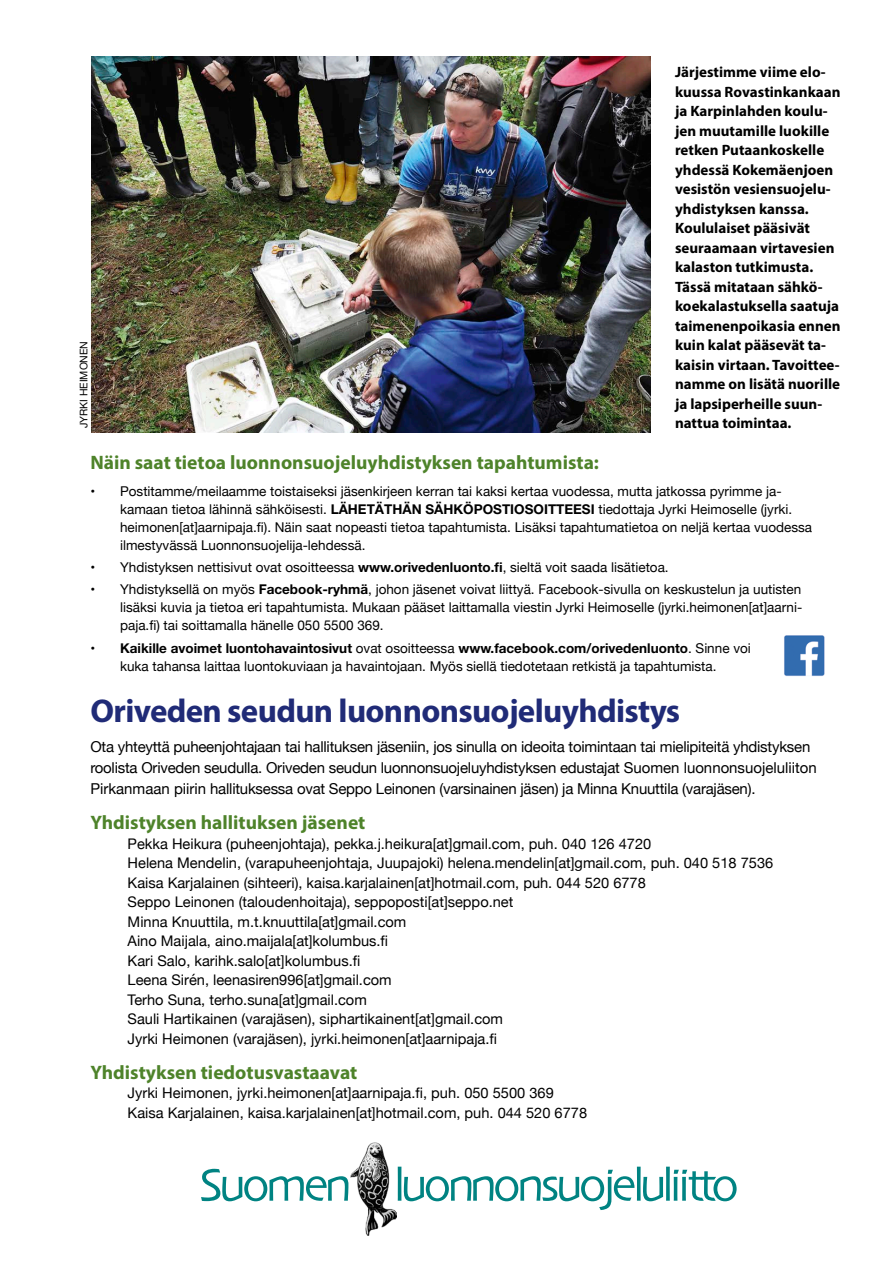
<style>
.page{position:relative;width:893px;height:1263px;background:#fff}
.page>*{position:absolute;margin:0;border:0;box-sizing:border-box;transform-origin:0 0}
.t1{font:700 33px "Myriad Pro";letter-spacing:-.02em;color:#202b77}
.t2{font:700 19.5px "Myriad Pro";color:#4e832a}
.t3{font:700 15px/19.5px "Myriad Pro";color:#000}
.t4{font:15px/21px "Helvetica Neue";letter-spacing:-.015em;color:#000}
.t5{font:14.7px/19.5px "Helvetica Neue";color:#000}
.t6{font:13.5px/18px "Helvetica Neue";color:#000}
.t7{font:10.5px "Helvetica Neue";color:#000}
.s1{font-weight:700}
</style>
<div class="page">
<svg style="left:201px;top:1169px;width:148px;height:32px"></svg>
<svg style="left:398px;top:1167px;width:339px;height:43px"></svg>
<img style="left:351px;top:1142px;width:46px;height:93px">
<img style="left:784px;top:635px;width:41px;height:41px">
<img style="left:91px;top:57px;width:560px;height:376px">
<p class="t7" style="left:76px;top:428px;width:89px;rotate:-90deg">JYRKI HEIMONEN</p>
<p class="t3" style="left:675px;top:62px;width:167px">Järjestimme viime elo&shy;kuussa Rovastin kankaan ja Karpin lahden koulu&shy;jen muutamille luokille retken Putaankoskelle yhdessä Kokemäenjoen vesistön vesiensuojelu&shy;yhdistyksen kanssa.<br>Koululaiset pääsivät seuraamaan virtavesien kalaston tutkimusta.<br>Tässä mitataan sähkö&shy;koekalastuksella saatuja taimenenpoikasia ennen kuin kalat pääsevät ta&shy;kaisin virtaan. Tavoittee&shy;namme on lisätä nuorille ja lapsiperheille suun&shy;nattua toimintaa.</p>
<h2 class="t2" style="left:90px;top:450px;width:510px">Näin saat tietoa luonnonsuojeluyhdistyksen tapahtumista:</h2>
<p class="t6" style="left:120px;top:483px;width:693px;text-indent:-30px">• Postitamme/meilaamme toistaiseksi jäsenkirjeen kerran tai kaksi kertaa vuodessa, mutta jatkossa pyrimme ja&shy;kamaan tietoa lähinnä sähköisesti. <span class="s1">LÄHETÄTHÄN SÄHKÖPOSTIOSOITTEESI</span> tiedottaja Jyrki Heimoselle (jyrki. heimonen[at]aarnipaja.fi). Näin saat nopeasti tietoa tapahtumista. Lisäksi tapahtumatietoa on neljä kertaa vuodessa ilmestyvässä Luonnonsuojelija-lehdessä.</p>
<p class="t6" style="left:90px;top:559px;width:580px">• Yhdistyksen nettisivut ovat osoitteessa <span class="s1">www.orivedenluonto.fi</span>, sieltä voit saada lisätietoa.</p>
<p class="t6" style="left:120px;top:581px;width:684px;text-align:justify;text-indent:-30px">• Yhdistyksellä on myös <span class="s1">Facebook-ryhmä</span>, johon jäsenet voivat liittyä. Facebook-sivulla on keskustelun ja uutisten lisäksi kuvia ja tietoa eri tapahtumista. Mukaan pääset laittamalla viestin Jyrki Heimoselle (jyrki.heimonen[at]aarni&shy;paja.fi) tai soittamalla hänelle 050 5500 369.</p>
<p class="t6" style="left:90px;top:640px;width:662px;text-align:center">• <span class="s1">Kaikille avoimet luontohavaintosivut</span> ovat osoitteessa <span class="s1">www.facebook.com/orivedenluonto</span>. Sinne voi kuka tahansa laittaa luontokuviaan ja havaintojaan. Myös siellä tiedotetaan retkistä ja tapahtumista.</p>
<h1 class="t1" style="left:90px;top:690px;width:591px">Oriveden seudun luonnonsuojeluyhdistys</h1>
<p class="t4" style="left:90px;top:737px;width:728px">Ota yhteyttä puheenjohtajaan tai hallituksen jäseniin, jos sinulla on ideoita toimintaan tai mielipiteitä yhdistyksen roolista Oriveden seudulla. Oriveden seudun luonnonsuojeluyhdistyksen edustajat Suomen luonnonsuojeluliiton<br>Pirkanmaan piirin hallituksessa ovat Seppo Leinonen (varsinainen jäsen) ja Minna Knuuttila (varajäsen).</p>
<h2 class="t2" style="left:90px;top:810px;width:277px">Yhdistyksen hallituksen jäsenet</h2>
<p class="t5" style="left:128px;top:834px;width:647px">Pekka Heikura (puheenjohtaja), pekka.j.heikura[at]gmail.com, puh. 040 126 4720<br>Helena Mendelin, (varapuheenjohtaja, Juupajoki) helena.mendelin[at]gmail.com, puh. 040 518 7536<br>Kaisa Karjalainen (sihteeri), kaisa.karjalainen[at]hotmail.com, puh. 044 520 6778<br>Seppo Leinonen (taloudenhoitaja), seppoposti[at]seppo.net<br>Minna Knuuttila, m.t.knuuttila[at]gmail.com<br>Aino Maijala, aino.maijala[at]kolumbus.fi<br>Kari Salo, karihk.salo[at]kolumbus.fi<br>Leena Sirén, leenasiren996[at]gmail.com<br>Terho Suna, terho.suna[at]gmail.com<br>Sauli Hartikainen (varajäsen), siphartikainent[at]gmail.com<br>Jyrki Heimonen (varajäsen), jyrki.heimonen[at]aarnipaja.fi</p>
<h2 class="t2" style="left:90px;top:1059px;width:269px">Yhdistyksen tiedotusvastaavat</h2>
<p class="t5" style="left:128px;top:1084px;width:461px">Jyrki Heimonen, jyrki.heimonen[at]aarnipaja.fi, puh. 050 5500 369<br>Kaisa Karjalainen, kaisa.karjalainen[at]hotmail.com, puh. 044 520 6778</p>
</div>
